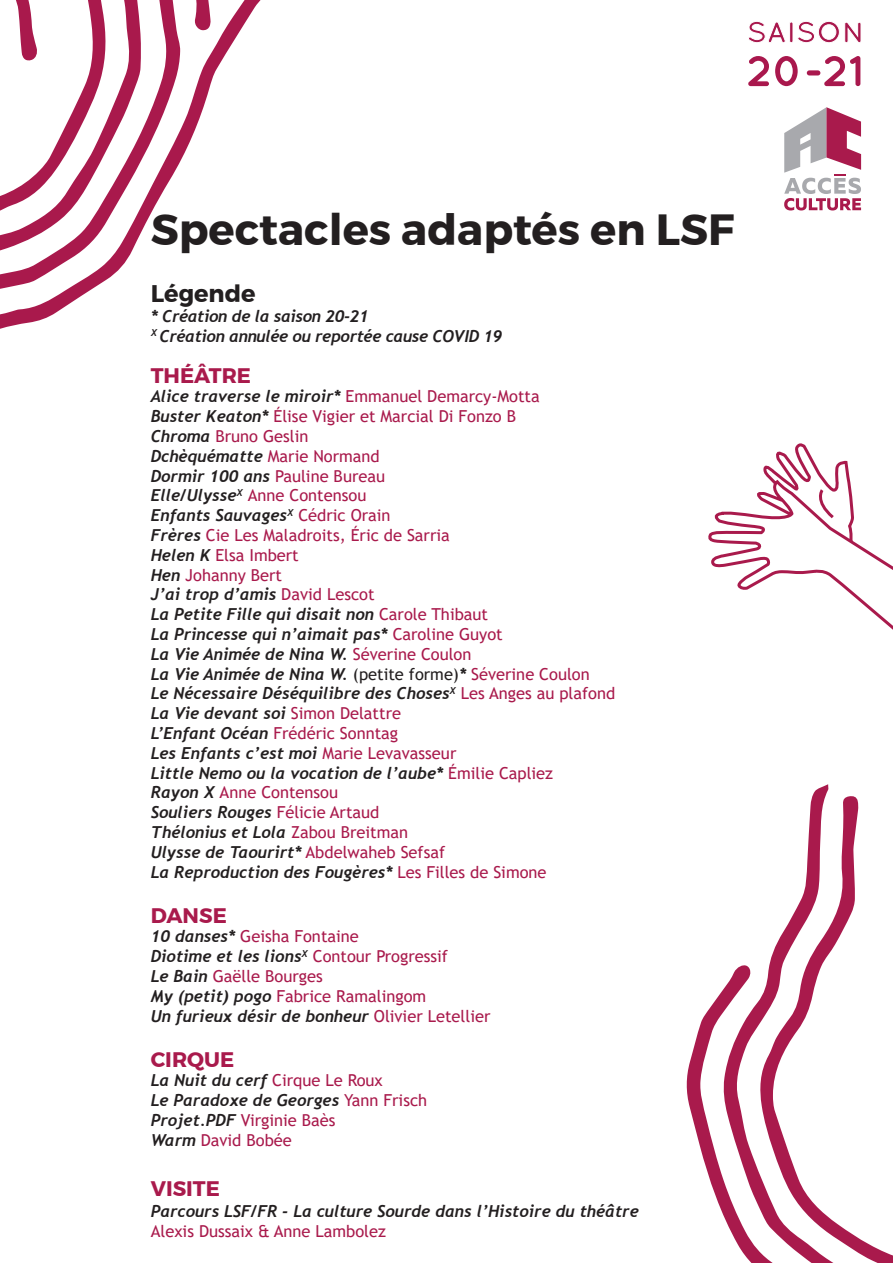
<style>
.page{position:relative;width:893px;height:1263px;background:#fff}
.page>*{position:absolute;margin:0;border:0;box-sizing:border-box;transform-origin:0 0}
.t1{font:700 43.5px "Montserrat";color:#231f20}
.t2{font:700 24px "Montserrat";color:#231f20}
.t3{font:700 21px "Montserrat";color:#a91a4c}
.t4{font:italic 700 16.5px/19.8px "Trebuchet";color:#231f20}
.t5{font:16.5px/19.8px "Trebuchet MS";color:#a91a4c}
.t6{font:italic 700 16.5px/19.8px "Trebuchet";letter-spacing:-.02em;color:#231f20}
.s1{font-family:"Trebuchet MS";font-weight:400;font-style:normal;color:#a91a4c}
.s2{font-family:"Trebuchet";font-weight:700;font-style:italic;color:#231f20}
.s3{font-family:"Trebuchet MS";font-weight:400;font-style:normal}
</style>
<div class="page">
<svg style="left:769px;top:795px;width:90px;height:169px"></svg>
<svg style="left:686px;top:964px;width:207px;height:299px"></svg>
<svg style="left:708px;top:443px;width:185px;height:187px"></svg>
<svg style="left:0;top:0;width:261px;height:329px"></svg>
<svg style="left:784px;top:107px;width:77px;height:103px"></svg>
<svg style="left:748px;top:21px;width:37px;height:22px"></svg>
<div style="left:789px;top:22px;width:4px;height:21px;border:1px solid #fff;border-radius:2px"></div>
<svg style="left:797px;top:21px;width:64px;height:22px"></svg>
<svg style="left:748px;top:56px;width:21px;height:30px"></svg>
<svg style="left:775px;top:56px;width:23px;height:30px"></svg>
<div style="left:807px;top:70px;width:13px;height:5px;background:#a9184d;border-radius:3px"></div>
<svg style="left:824px;top:56px;width:36px;height:30px"></svg>
<h1 class="t1" style="left:151px;top:204px;width:585px">Spectacles adaptés en LSF</h1>
<h2 class="t2" style="left:151px;top:279px;width:106px">Légende</h2>
<p class="t6" style="left:151px;top:306px;width:353px">* Création de la saison 20-21<br><sup>X</sup> Création annulée ou reportée cause COVID 19</p>
<p class="t3" style="left:151px;top:363px;width:102px">THÉÂTRE</p>
<p class="t4" style="left:151px;top:386px;width:390px">Alice traverse le miroir* <span class="s1">Emmanuel Demarcy-Motta</span></p>
<p class="t5" style="left:151px;top:406px;width:367px"><span class="s2">Buster Keaton*</span> Élise Vigier et Marcial Di Fonzo B<br><span class="s2">Chroma</span> Bruno Geslin</p>
<p class="t4" style="left:151px;top:446px;width:230px">Dchèquématte <span class="s1">Marie Normand</span></p>
<p class="t5" style="left:151px;top:466px;width:236px"><span class="s2">Dormir 100 ans</span> Pauline Bureau<br><span class="s2">Elle/Ulysse</span><sup>X</sup> Anne Contensou</p>
<p class="t4" style="left:151px;top:505px;width:241px">Enfants Sauvages<sup>X</sup> <span class="s1">Cédric Orain</span></p>
<p class="t5" style="left:151px;top:525px;width:301px"><span class="s2">Frères</span> Cie Les Maladroits, Éric de Sarria<br><span class="s2">Helen K</span> Elsa Imbert<br><span class="s2">Hen</span> Johanny Bert</p>
<p class="t4" style="left:151px;top:584px;width:466px">J’ai trop d’amis <span class="s1">David Lescot<br></span>La Petite Fille qui disait non <span class="s1">Carole Thibaut<br></span>La Princesse qui n’aimait pas* <span class="s1">Caroline Guyot<br></span>La Vie Animée de Nina W. <span class="s1">Séverine Coulon<br></span>La Vie Animée de Nina W. <span class="s3">(petite forme)</span>* <span class="s1">Séverine Coulon<br></span>Le Nécessaire Déséquilibre des Choses<sup>X</sup> <span class="s1">Les Anges au plafond </span>La Vie devant soi <span class="s1">Simon Delattre</span></p>
<p class="t5" style="left:151px;top:723px;width:249px"><span class="s2">L’Enfant Océan</span> Frédéric Sonntag</p>
<p class="t4" style="left:151px;top:743px;width:404px">Les Enfants c’est moi <span class="s1">Marie Levavasseur<br></span>Little Nemo ou la vocation de l’aube* <span class="s1">Émilie Capliez</span></p>
<p class="t5" style="left:151px;top:782px;width:189px"><span class="s2">Rayon X</span> Anne Contensou</p>
<p class="t4" style="left:151px;top:802px;width:397px">Souliers Rouges <span class="s1">Félicie Artaud<br></span>Thélonius et Lola <span class="s1">Zabou Breitman<br></span>Ulysse de Taourirt* <span class="s1">Abdelwaheb Sefsaf<br></span>La Reproduction des Fougères* <span class="s1">Les Filles de Simone</span></p>
<p class="t3" style="left:151px;top:903px;width:78px">DANSE</p>
<p class="t5" style="left:151px;top:926px;width:210px"><span class="s2">10 danses*</span> Geisha Fontaine</p>
<p class="t4" style="left:151px;top:946px;width:299px">Diotime et les lions<sup>X</sup> <span class="s1">Contour Progressif</span></p>
<p class="t5" style="left:151px;top:966px;width:277px"><span class="s2">Le Bain</span> Gaëlle Bourges<br><span class="s2">My (petit) pogo</span> Fabrice Ramalingom</p>
<p class="t4" style="left:151px;top:1006px;width:341px">Un furieux désir de bonheur <span class="s1">Olivier Letellier</span></p>
<p class="t3" style="left:151px;top:1047px;width:85px">CIRQUE</p>
<p class="t4" style="left:151px;top:1070px;width:278px">La Nuit du cerf <span class="s1">Cirque Le Roux<br></span>Le Paradoxe de Georges <span class="s1">Yann Frisch</span></p>
<p class="t5" style="left:151px;top:1110px;width:186px"><span class="s2">Projet.PDF</span> Virginie Baès<br><span class="s2">Warm</span> David Bobée</p>
<p class="t3" style="left:151px;top:1176px;width:71px">VISITE</p>
<p class="t4" style="left:151px;top:1201px;width:489px">Parcours LSF/FR - La culture Sourde dans l’Histoire du théâtre</p>
<p class="t5" style="left:151px;top:1221px;width:237px">Alexis Dussaix &amp; Anne Lambolez</p>
</div>
